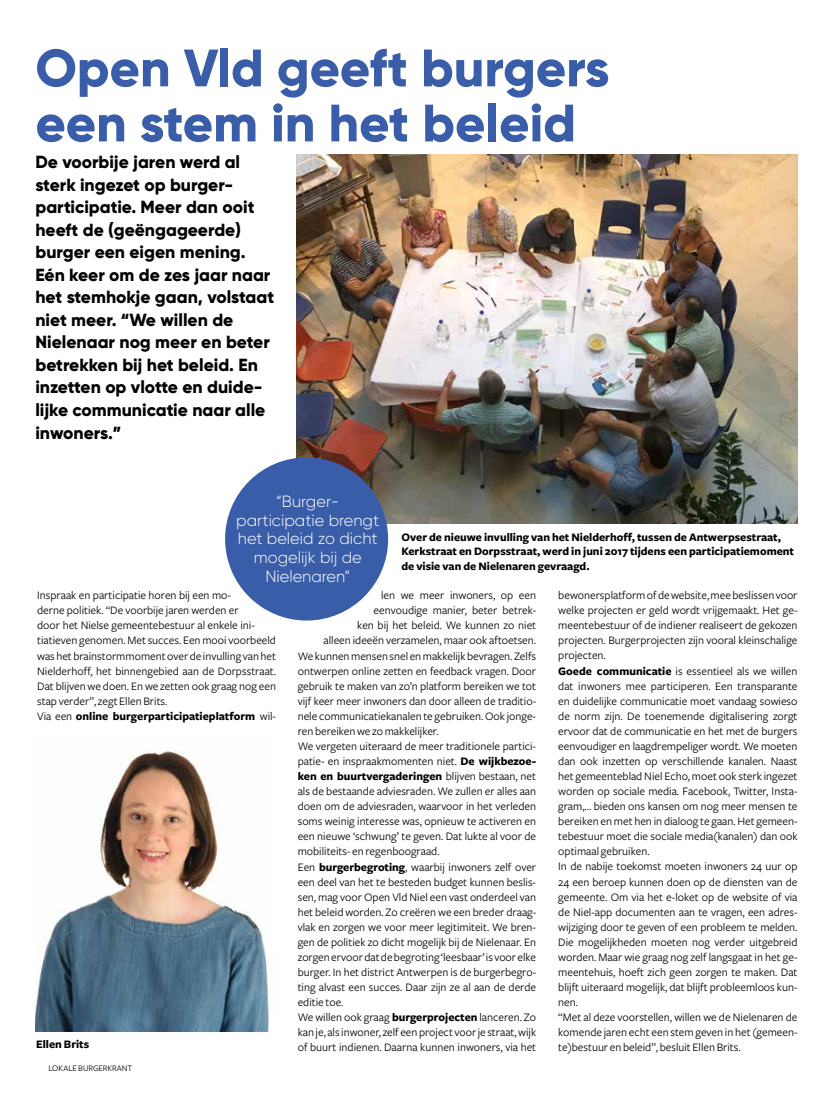
<style>
.page{position:relative;width:833px;height:1117px;background:#fff}
.page>*{position:absolute;margin:0;border:0;box-sizing:border-box;transform-origin:0 0}
.t1{font:800 52.5px/55px "Gilroy";color:#395da8}
.t2{font:800 17.5px/22.5px "Gilroy";color:#000}
.t3{font:300 16.25px/18.8px "Gilroy";color:#fff;text-align:center}
.t4{font:11.88px/15px "Freight Sans";color:#000}
.t5{font:700 11.88px/14.4px "Freight Sans";color:#000}
.t6{font:8.75px "Freight Sans";color:#000}
.s1{font-weight:700}
.s2{font-weight:400}
</style>
<div class="page">
<img style="left:296px;top:155px;width:501px;height:369px">
<img style="left:35px;top:751px;width:234px;height:279px">
<div style="left:225px;top:457px;width:163px;height:163px;background:#395da8;border-radius:50%"></div>
<h1 class="t1" style="left:35px;top:40px;width:575px">Open Vld geeft burgers een stem in het beleid</h1>
<p class="t2" style="left:35px;top:151px;width:240px">De voorbije jaren werd al sterk ingezet op burger&shy;participatie. Meer dan ooit heeft de (geëngageerde) burger een eigen mening.<br>Eén keer om de zes jaar naar het stemhokje gaan, volstaat niet meer. “We willen de<br>Nielenaar nog meer en beter betrekken bij het beleid. En inzetten op vlotte en duide&shy;lijke communicatie naar alle inwoners.”</p>
<h3 class="t3" style="left:236px;top:491px;width:144px">“Burger&shy;participatie brengt het beleid zo dicht mogelijk bij de<br>Nielenaren”</h3>
<p class="t5" style="left:401px;top:530px;width:394px">Over de nieuwe invulling van het Nielderhoff, tussen de Antwerpsestraat,<br>Kerkstraat en Dorpsstraat, werd in juni 2017 tijdens een participatiemoment de visie van de Nielenaren gevraagd.</p>
<p class="t4" style="left:37px;top:588px;width:240px">Inspraak en participatie horen bij een mo-<br>derne politiek. “De voorbije jaren werden er<br>door het Nielse gemeentebestuur al enkele ini&shy;tiatieven genomen. Met succes. Een mooi voorbeeld was het brainstormmoment over de invulling van het Nielderhoff, het binnengebied aan de Dorpsstraat.<br>Dat blijven we doen. En we zetten ook graag nog een stap verder”, zegt Ellen Brits.<br>Via een <span class="s1">online burgerparticipatieplatform</span> wil-</p>
<p class="t4" style="left:381px;top:588px;width:156px">len we meer inwoners, op een</p>
<p class="t4" style="left:373px;top:603px;width:164px">eenvoudige manier, beter betrek-</p>
<p class="t4" style="left:357px;top:618px;width:180px">ken bij het beleid. We kunnen zo niet</p>
<p class="t4" style="left:323px;top:633px;width:214px">alleen ideeën verzamelen, maar ook aftoetsen.</p>
<p class="t4" style="left:298px;top:648px;width:240px">We kunnen mensen snel en makkelijk bevragen. Zelfs</p>
<p class="t4" style="left:298px;top:663px;width:240px">ontwerpen online zetten en feedback vragen. Door</p>
<p class="t4" style="left:298px;top:678px;width:240px">gebruik te maken van zo’n platform bereiken we tot</p>
<p class="t4" style="left:298px;top:693px;width:240px">vijf keer meer inwoners dan door alleen de traditio-</p>
<p class="t4" style="left:298px;top:708px;width:240px">nele communicatiekanalen te gebruiken. Ook jonge-</p>
<p class="t4" style="left:298px;top:723px;width:142px">ren bereiken we zo makkelijker.</p>
<p class="t4" style="left:298px;top:738px;width:240px">We vergeten uiteraard de meer traditionele partici-</p>
<p class="t4" style="left:298px;top:753px;width:240px">patie- en inspraakmomenten niet. <span class="s1">De wijkbezoe-</span></p>
<p class="t5" style="left:298px;top:769px;width:240px">ken en buurtvergaderingen <span class="s2">blijven bestaan, net</span></p>
<p class="t4" style="left:298px;top:783px;width:240px">als de bestaande adviesraden. We zullen er alles aan</p>
<p class="t4" style="left:298px;top:799px;width:240px">doen om de adviesraden, waarvoor in het verleden</p>
<p class="t4" style="left:298px;top:814px;width:240px">soms weinig interesse was, opnieuw te activeren en</p>
<p class="t4" style="left:298px;top:829px;width:240px">een nieuwe ‘schwung’ te geven. Dat lukte al voor de</p>
<p class="t4" style="left:298px;top:844px;width:143px">mobiliteits- en regenboograad.</p>
<p class="t4" style="left:298px;top:859px;width:240px">Een <span class="s1">burgerbegroting</span>, waarbij inwoners zelf over</p>
<p class="t4" style="left:298px;top:874px;width:240px">een deel van het te besteden budget kunnen beslis-</p>
<p class="t4" style="left:298px;top:889px;width:240px">sen, mag voor Open Vld Niel een vast onderdeel van</p>
<p class="t4" style="left:298px;top:904px;width:240px">het beleid worden. Zo creëren we een breder draag-</p>
<p class="t4" style="left:298px;top:919px;width:240px">vlak en zorgen we voor meer legitimiteit. We bren-</p>
<p class="t4" style="left:298px;top:934px;width:240px">gen de politiek zo dicht mogelijk bij de Nielenaar. En</p>
<p class="t4" style="left:298px;top:949px;width:240px">zorgen ervoor dat de begroting ‘leesbaar’ is voor elke</p>
<p class="t4" style="left:298px;top:964px;width:240px">burger. In het district Antwerpen is de burgerbegro-</p>
<p class="t4" style="left:298px;top:979px;width:240px">ting alvast een succes. Daar zijn ze al aan de derde</p>
<p class="t4" style="left:298px;top:994px;width:47px">editie toe.</p>
<p class="t4" style="left:298px;top:1009px;width:240px">We willen ook graag <span class="s1">burgerprojecten</span> lanceren. Zo</p>
<p class="t4" style="left:298px;top:1024px;width:240px">kan je, als inwoner, zelf een project voor je straat, wijk</p>
<p class="t4" style="left:298px;top:1039px;width:240px">of buurt indienen. Daarna kunnen inwoners, via het</p>
<p class="t5" style="left:36px;top:1037px;width:55px">Ellen Brits</p>
<p class="t6" style="left:48px;top:1063px;width:85px">LOKALE BURGERKRANT</p>
<p class="t4" style="left:558px;top:588px;width:241px">bewonersplatform of de website, mee beslissen voor welke projecten er geld wordt vrijgemaakt. Het ge&shy;meentebestuur of de indiener realiseert de gekozen projecten. Burgerprojecten zijn vooral kleinschalige projecten.<br><span class="s1">Goede communicatie</span> is essentieel als we willen dat inwoners mee participeren. Een transparante en duidelijke communicatie moet vandaag sowieso de norm zijn. De toenemende digitalisering zorgt ervoor dat de communicatie en het met de burgers eenvoudiger en laagdrempeliger wordt. We moeten dan ook inzetten op verschillende kanalen. Naast het gemeenteblad Niel Echo, moet ook sterk ingezet worden op sociale media. Facebook, Twitter, Insta&shy;gram,... bieden ons kansen om nog meer mensen te bereiken en met hen in dialoog te gaan. Het gemeen&shy;tebestuur moet die sociale media(kanalen) dan ook optimaal gebruiken.<br>In de nabije toekomst moeten inwoners 24 uur op 24 een beroep kunnen doen op de diensten van de gemeente. Om via het e-loket op de website of via de Niel-app documenten aan te vragen, een adres&shy;wijziging door te geven of een probleem te melden.<br>Die mogelijkheden moeten nog verder uitgebreid worden. Maar wie graag nog zelf langsgaat in het ge&shy;meentehuis, hoeft zich geen zorgen te maken. Dat blijft uiteraard mogelijk, dat blijft probleemloos kun&shy;nen.<br>“Met al deze voorstellen, willen we de Nielenaren de komende jaren echt een stem geven in het (gemeen&shy;te)bestuur en beleid”, besluit Ellen Brits.</p>
</div>
